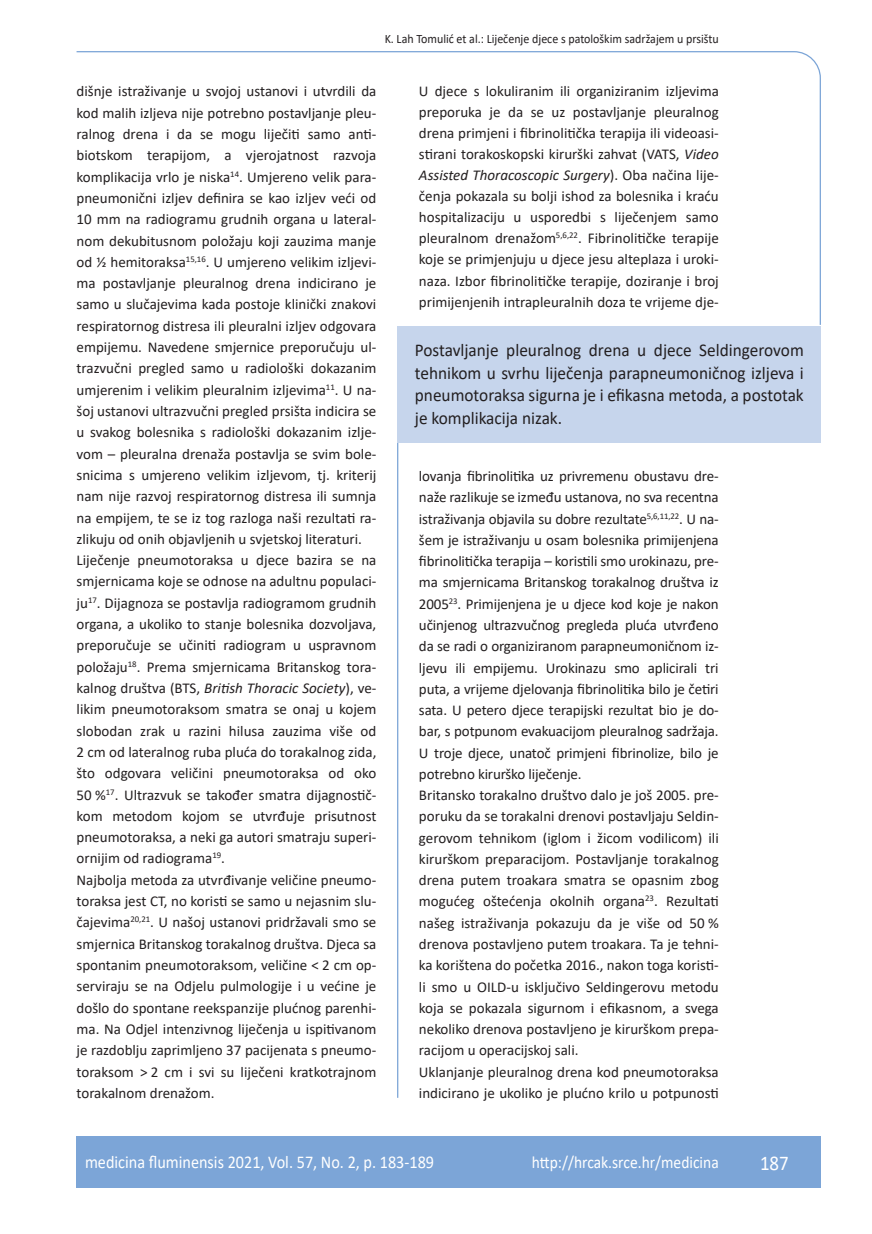
<style>
.page{position:relative;width:872px;height:1234px;background:#fff}
.page>*{position:absolute;margin:0;border:0;box-sizing:border-box;transform-origin:0 0}
.t1{font:21px "Calibri";color:#fff;scale:.9 1}
.anterfile{font:18px/22.5px "Calibri";color:#231f20;text-align:justify;scale:.96 1}
.t2{font:18px "Calibri";color:#fff;scale:.9 1}
.t3{font:17.25px "Calibri";color:#fff;scale:.9 1}
.osnovni_tekst{font:15px/21.3px "Calibri";color:#231f20;text-align:justify}
.glava{font:12.75px "Calibri";color:#231f20;scale:.94 1}
.s1{font-style:italic}
</style>
<div class="page">
<svg style="left:76px;top:51px;width:745px;height:274px"></svg>
<hr style="left:397px;top:442px;width:1px;height:655px;background:#7ca5d7">
<div style="left:77px;top:1135px;width:744px;height:51px;background:#7ca5d7"></div>
<div style="left:398px;top:325px;width:423px;height:117px;background:#c6d5ec"></div>
<p class="glava" style="left:385px;top:29px;width:357px">K. Lah Tomulić et al.: Liječenje djece s patološkim sadržajem u prsištu</p>
<p class="osnovni_tekst" style="left:77px;top:80px;width:301px">dišnje istraživanje u svojoj ustanovi i utvrdili da kod malih izljeva nije potrebno postavljanje pleu&shy;ralnog drena i da se mogu liječiti samo anti&shy;biotskom terapijom, a vjerojatnost razvoja komplikacija vrlo je niska<sup>14</sup>. Umjereno velik para&shy;pneumonični izljev definira se kao izljev veći od 10 mm na radiogramu grudnih organa u lateral&shy;nom dekubitusnom položaju koji zauzima manje od ½ hemitoraksa<sup>15,16</sup>. U umjereno velikim izljevi&shy;ma postavljanje pleuralnog drena indicirano je samo u slučajevima kada postoje klinički znakovi respiratornog distresa ili pleuralni izljev odgovara empijemu. Navedene smjernice preporučuju ul&shy;trazvučni pregled samo u radiološki dokazanim umjerenim i velikim pleuralnim izljevima<sup>11</sup>. U na&shy;šoj ustanovi ultrazvučni pregled prsišta indicira se u svakog bolesnika s radiološki dokazanim izlje&shy;vom – pleuralna drenaža postavlja se svim bole&shy;snicima s umjereno velikim izljevom, tj. kriterij nam nije razvoj respiratornog distresa ili sumnja na empijem, te se iz tog razloga naši rezultati ra&shy;zlikuju od onih objavljenih u svjetskoj literaturi.</p>
<p class="osnovni_tekst" style="left:77px;top:549px;width:301px">Liječenje pneumotoraksa u djece bazira se na smjernicama koje se odnose na adultnu populaci&shy;ju<sup>17</sup>. Dijagnoza se postavlja radiogramom grudnih organa, a ukoliko to stanje bolesnika dozvoljava, preporučuje se učiniti radiogram u uspravnom položaju<sup>18</sup>. Prema smjernicama Britanskog tora&shy;kalnog društva (BTS, <span class="s1">British Thoracic Society</span>), ve&shy;likim pneumotoraksom smatra se onaj u kojem slobodan zrak u razini hilusa zauzima više od 2 cm od lateralnog ruba pluća do torakalnog zida, što odgovara veličini pneumotoraksa od oko 50 %<sup>17</sup>. Ultrazvuk se također smatra dijagnostič&shy;kom metodom kojom se utvrđuje prisutnost pneumotoraksa, a neki ga autori smatraju superi&shy;ornijim od radiograma<sup>19</sup>.</p>
<p class="osnovni_tekst" style="left:77px;top:868px;width:301px">Najbolja metoda za utvrđivanje veličine pneumo&shy;toraksa jest CT, no koristi se samo u nejasnim slu&shy;čajevima<sup>20,21</sup>. U našoj ustanovi pridržavali smo se smjernica Britanskog torakalnog društva. Djeca sa spontanim pneumotoraksom, veličine &lt; 2 cm op&shy;serviraju se na Odjelu pulmologije i u većine je došlo do spontane reekspanzije plućnog parenhi&shy;ma. Na Odjel intenzivnog liječenja u ispitivanom je razdoblju zaprimljeno 37 pacijenata s pneumo&shy;toraksom &gt; 2 cm i svi su liječeni kratkotrajnom torakalnom drenažom.</p>
<p class="osnovni_tekst" style="left:419px;top:80px;width:301px">U djece s lokuliranim ili organiziranim izljevima preporuka je da se uz postavljanje pleuralnog drena primjeni i fibrinolitička terapija ili videoasi&shy;stirani torakoskopski kirurški zahvat (VATS, <span class="s1">Video Assisted Thoracoscopic Surgery</span>). Oba načina lije&shy;čenja pokazala su bolji ishod za bolesnika i kraću hospitalizaciju u usporedbi s liječenjem samo pleuralnom drenažom<sup>5,6,22</sup>. Fibrinolitičke terapije koje se primjenjuju u djece jesu alteplaza i uroki&shy;naza. Izbor fibrinolitičke terapije, doziranje i broj primijenjenih intrapleuralnih doza te vrijeme dje-</p>
<p class="anterfile" style="left:415px;top:338px;width:407px">Postavljanje pleuralnog drena u djece Seldingerovom tehnikom u svrhu liječenja parapneumoničnog izljeva i pneumotoraksa sigurna je i efikasna metoda, a postotak je komplikacija nizak.</p>
<p class="osnovni_tekst" style="left:419px;top:465px;width:301px">lovanja fibrinolitika uz privremenu obustavu dre&shy;naže razlikuje se između ustanova, no sva recentna istraživanja objavila su dobre rezultate<sup>5,6,11,22</sup>. U na&shy;šem je istraživanju u osam bolesnika primijenjena fibrinolitička terapija – koristili smo urokinazu, pre&shy;ma smjernicama Britanskog torakalnog društva iz 2005<sup>23</sup>. Primijenjena je u djece kod koje je nakon učinjenog ultrazvučnog pregleda pluća utvrđeno da se radi o organiziranom parapneumoničnom iz&shy;ljevu ili empijemu. Urokinazu smo aplicirali tri puta, a vrijeme djelovanja fibrinolitika bilo je četiri sata. U petero djece terapijski rezultat bio je do&shy;bar, s potpunom evakuacijom pleuralnog sadržaja.<br>U troje djece, unatoč primjeni fibrinolize, bilo je potrebno kirurško liječenje.</p>
<p class="osnovni_tekst" style="left:419px;top:783px;width:301px">Britansko torakalno društvo dalo je još 2005. pre&shy;poruku da se torakalni drenovi postavljaju Seldin&shy;gerovom tehnikom (iglom i žicom vodilicom) ili kirurškom preparacijom. Postavljanje torakalnog drena putem troakara smatra se opasnim zbog mogućeg oštećenja okolnih organa<sup>23</sup>. Rezultati našeg istraživanja pokazuju da je više od 50 % drenova postavljeno putem troakara. Ta je tehni&shy;ka korištena do početka 2016., nakon toga koristi&shy;li smo u OILD-u isključivo Seldingerovu metodu koja se pokazala sigurnom i efikasnom, a svega nekoliko drenova postavljeno je kirurškom prepa&shy;racijom u operacijskoj sali.</p>
<p class="osnovni_tekst" style="left:419px;top:1060px;width:301px">Uklanjanje pleuralnog drena kod pneumotoraksa indicirano je ukoliko je plućno krilo u potpunosti</p>
<p class="t2" style="left:85px;top:1149px;width:389px">medicina fluminensis 2021, Vol. 57, No. 2, p. 183-189</p>
<p class="t3" style="left:532px;top:1150px;width:209px">http://hrcak.srce.hr/medicina</p>
<p class="t1" style="left:760px;top:1147px;width:33px">187</p>
</div>
